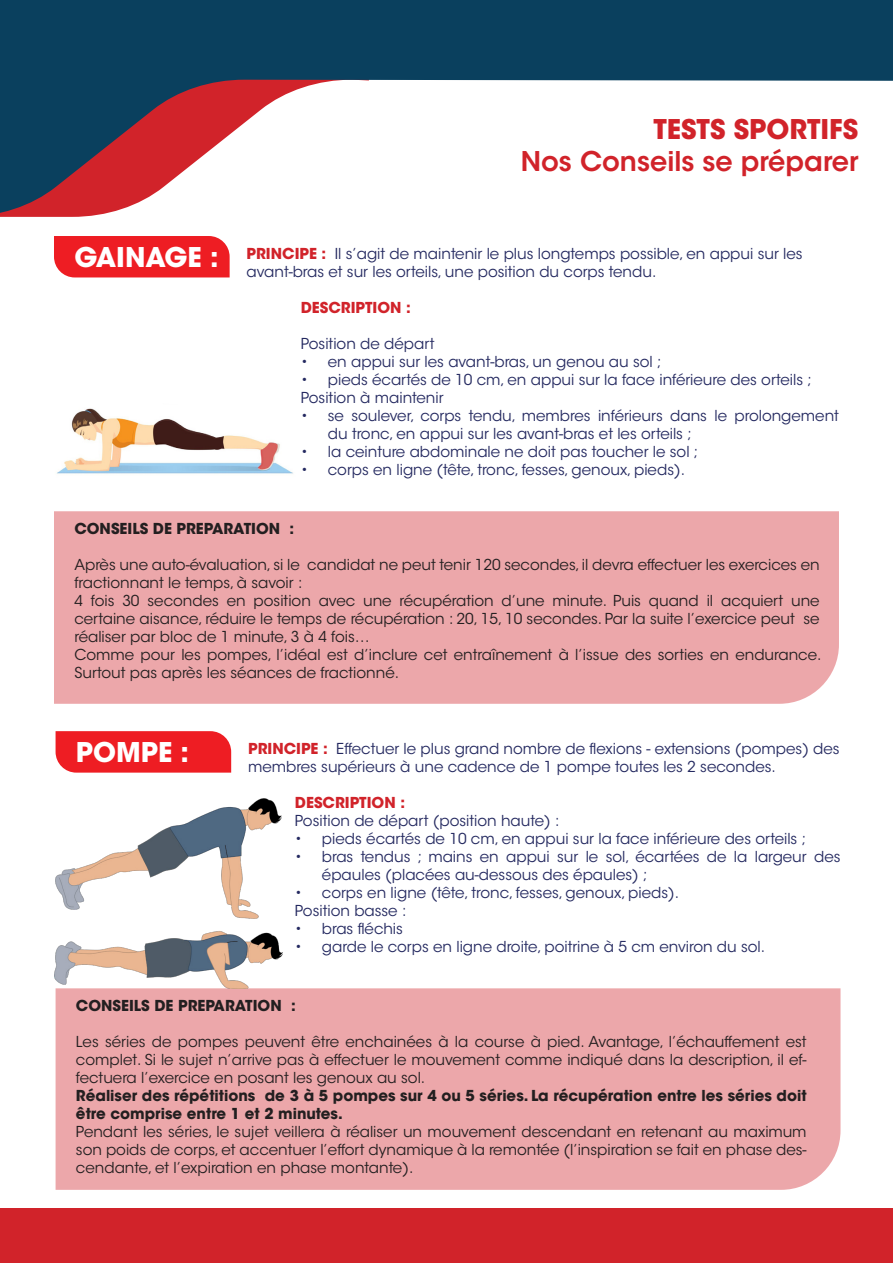
<style>
.page{position:relative;width:893px;height:1263px;background:#fff}
.page>*{position:absolute;margin:0;border:0;box-sizing:border-box;transform-origin:0 0}
.t1{font:600 27px "ITC Avant Garde Std";color:#d1232a}
.t2{font:700 27px "ITC Avant Garde Std";color:#fff}
.t3{font:700 27px "ITC Avant Garde Std";color:#d1232a}
.t4{font:15px/18px "ITC Avant Garde Std";color:#242960}
.t5{font:15px/18px "ITC Avant Garde Std";color:#231f20;text-align:justify}
.t6{font:700 15px/18px "ITC Avant Garde Std";color:#231f20}
.t7{font:700 15px "ITC Avant Garde Std";color:#d1232a}
.s1{font-weight:700;color:#d1232a}
</style>
<div class="page">
<svg style="left:0;top:0;width:893px;height:217px"></svg>
<div style="left:54px;top:236px;width:176px;height:41px;background:#ee1d23"></div>
<div style="left:54px;top:511px;width:785px;height:193px;background:#eca7aa"></div>
<img style="left:57px;top:408px;width:236px;height:66px">
<svg style="left:56px;top:731px;width:175px;height:42px;background:#ee252a"></svg>
<div style="left:56px;top:988px;width:784px;height:202px;background:#eca7aa"></div>
<img style="left:54px;top:798px;width:228px;height:191px">
<div style="left:0;top:1209px;width:893px;height:54px;background:#d1232a"></div>
<p class="t2" style="left:74px;top:239px;width:146px">GAINAGE :</p>
<p class="t3" style="left:653px;top:112px;width:207px">TESTS SPORTIFS</p>
<p class="t1" style="left:521px;top:144px;width:339px">Nos Conseils se préparer</p>
<p class="t4" style="left:247px;top:245px;width:557px"><span class="s1">PRINCIPE :</span> Il s’agit de maintenir le plus longtemps possible, en appui sur les avant-bras et sur les orteils, une position du corps tendu.</p>
<p class="t7" style="left:301px;top:298px;width:112px">DESCRIPTION :</p>
<p class="t4" style="left:301px;top:335px;width:135px">Position de départ</p>
<p class="t4" style="left:301px;top:353px;width:362px">• en appui sur les avant-bras, un genou au sol ;</p>
<p class="t4" style="left:301px;top:371px;width:512px">• pieds écartés de 10 cm, en appui sur la face inférieure des orteils ;</p>
<p class="t4" style="left:301px;top:389px;width:144px">Position à maintenir</p>
<p class="t4" style="left:328px;top:407px;width:513px;text-indent:-27px">• se soulever, corps tendu, membres inférieurs dans le prolongement du tronc, en appui sur les avant-bras et les orteils ;</p>
<p class="t4" style="left:301px;top:443px;width:399px">• la ceinture abdominale ne doit pas toucher le sol ;</p>
<p class="t4" style="left:301px;top:461px;width:386px">• corps en ligne (tête, tronc, fesses, genoux, pieds).</p>
<p class="t6" style="left:74px;top:519px;width:221px">CONSEILS DE PREPARATION :</p>
<p class="t5" style="left:74px;top:555px;width:747px">Après une auto-évaluation, si le candidat ne peut tenir 120 secondes, il devra effectuer les exercices en fractionnant le temps, à savoir :</p>
<p class="t5" style="left:74px;top:591px;width:747px">4 fois 30 secondes en position avec une récupération d’une minute. Puis quand il acquiert une certaine aisance, réduire le temps de récupération : 20, 15, 10 secondes. Par la suite l’exercice peut se réaliser par bloc de 1 minute, 3 à 4 fois…</p>
<p class="t5" style="left:74px;top:645px;width:748px">Comme pour les pompes, l’idéal est d’inclure cet entraînement à l’issue des sorties en endurance.<br>Surtout pas après les séances de fractionné.</p>
<p class="t2" style="left:76px;top:734px;width:115px">POMPE :</p>
<p class="t4" style="left:248px;top:740px;width:593px"><span class="s1">PRINCIPE :</span> Effectuer le plus grand nombre de flexions - extensions (pompes) des membres supérieurs à une cadence de 1 pompe toutes les 2 secondes.</p>
<p class="t7" style="left:295px;top:793px;width:112px">DESCRIPTION :</p>
<p class="t4" style="left:295px;top:812px;width:266px">Position de départ (position haute) :</p>
<p class="t4" style="left:295px;top:830px;width:512px">• pieds écartés de 10 cm, en appui sur la face inférieure des orteils ;</p>
<p class="t4" style="left:322px;top:848px;width:520px;text-indent:-27px">• bras tendus ; mains en appui sur le sol, écartées de la largeur des épaules (placées au-dessous des épaules) ;</p>
<p class="t4" style="left:295px;top:884px;width:386px">• corps en ligne (tête, tronc, fesses, genoux, pieds).</p>
<p class="t4" style="left:295px;top:902px;width:113px">Position basse :</p>
<p class="t4" style="left:295px;top:920px;width:110px">• bras fléchis</p>
<p class="t4" style="left:295px;top:938px;width:472px">• garde le corps en ligne droite, poitrine à 5 cm environ du sol.</p>
<p class="t6" style="left:76px;top:996px;width:221px">CONSEILS DE PREPARATION :</p>
<p class="t5" style="left:76px;top:1032px;width:732px">Les séries de pompes peuvent être enchainées à la course à pied. Avantage, l’échauffement est complet. Si le sujet n’arrive pas à effectuer le mouvement comme indiqué dans la description, il ef&shy;fectuera l’exercice en posant les genoux au sol.</p>
<p class="t6" style="left:76px;top:1086px;width:732px">Réaliser des répétitions de 3 à 5 pompes sur 4 ou 5 séries. La récupération entre les séries doit être comprise entre 1 et 2 minutes.</p>
<p class="t5" style="left:76px;top:1122px;width:732px">Pendant les séries, le sujet veillera à réaliser un mouvement descendant en retenant au maximum son poids de corps, et accentuer l’effort dynamique à la remontée (l’inspiration se fait en phase des&shy;cendante, et l’expiration en phase montante).</p>
</div>
